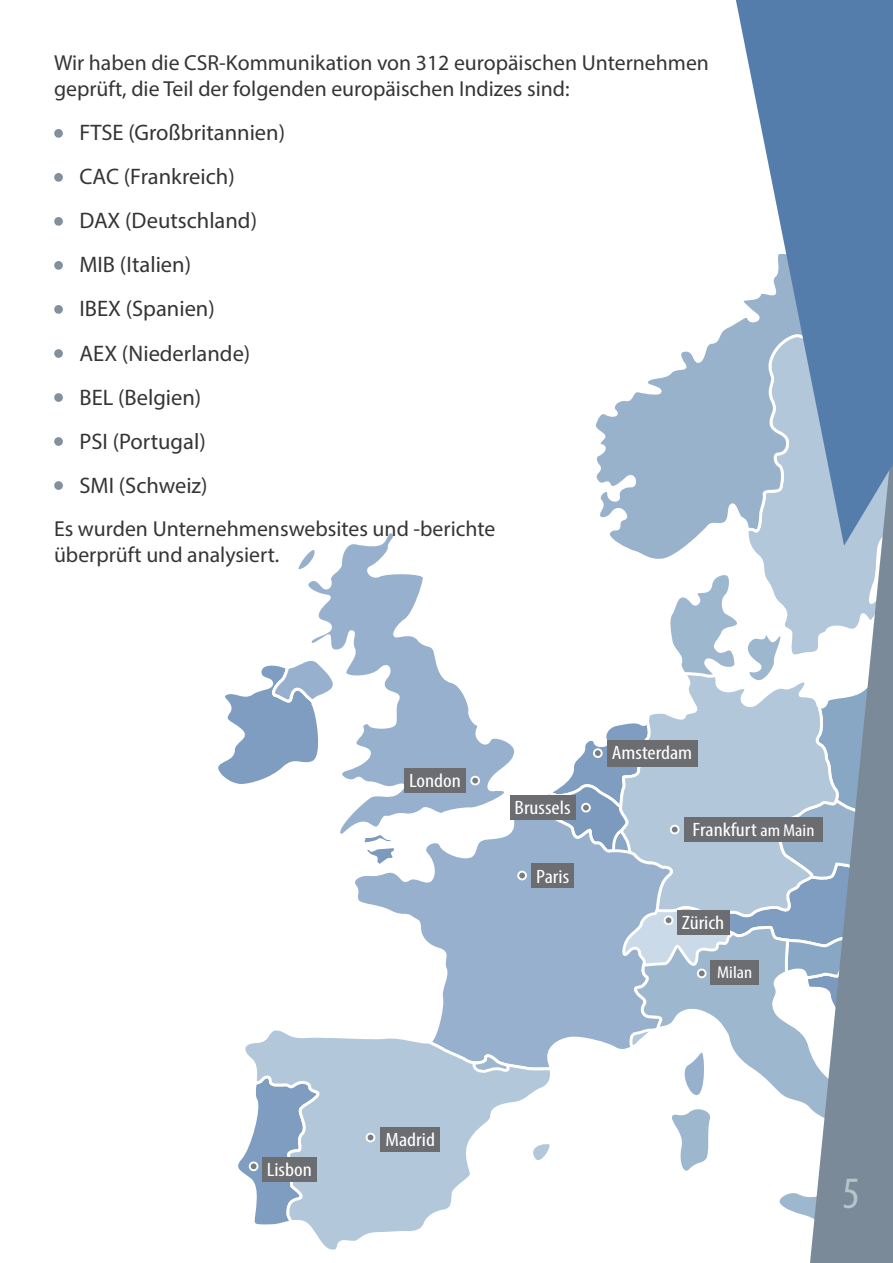
<style>
.page{position:relative;width:893px;height:1263px;background:#fff}
.page>*{position:absolute;margin:0;border:0;box-sizing:border-box;transform-origin:0 0}
.t1{font:condensed 45px "Myriad Pro";color:#b9c3cc}
.t2{font:22.5px "Myriad Pro";color:#363536}
.t3{font:21.75px/26.1px "Myriad Pro";color:#363536}
.t4{font:condensed 19.35px "Myriad Pro";color:#fff;scale:1.16 1}
.t5{font:condensed 17.25px "Myriad Pro";color:#fff;scale:1.16 1}
.s1{font-weight:700;font-size:27px;color:#82909e}
.s2{font-size:17.25px}
</style>
<div class="page">
<svg style="left:355px;top:820px;width:173px;height:206px"></svg>
<svg style="left:239px;top:1026px;width:311px;height:224px"></svg>
<svg style="left:527px;top:1138px;width:23px;height:31px"></svg>
<svg style="left:218px;top:665px;width:52px;height:119px"></svg>
<svg style="left:270px;top:533px;width:249px;height:309px"></svg>
<svg style="left:596px;top:328px;width:208px;height:234px"></svg>
<svg style="left:672px;top:1071px;width:132px;height:144px"></svg>
<svg style="left:471px;top:1054px;width:43px;height:22px"></svg>
<svg style="left:528px;top:567px;width:276px;height:504px"></svg>
<div style="left:471px;top:777px;width:8px;height:7px;background:#7a7c7f;border-radius:50%"></div>
<div style="left:470px;top:776px;width:10px;height:9px;border:2px solid #fff;border-radius:50%"></div>
<div style="left:594px;top:749px;width:8px;height:8px;background:#7a7c7f;border-radius:50%"></div>
<div style="left:593px;top:748px;width:10px;height:10px;border:2px solid #fff;border-radius:50%"></div>
<div style="left:582px;top:804px;width:8px;height:7px;background:#7a7c7f;border-radius:50%"></div>
<div style="left:581px;top:803px;width:10px;height:9px;border:2px solid #fff;border-radius:50%"></div>
<div style="left:250px;top:1162px;width:7px;height:8px;background:#7a7c7f;border-radius:50%"></div>
<div style="left:249px;top:1161px;width:9px;height:10px;border:2px solid #fff;border-radius:50%"></div>
<div style="left:367px;top:1133px;width:7px;height:8px;background:#7a7c7f;border-radius:50%"></div>
<div style="left:366px;top:1133px;width:9px;height:9px;border:2px solid #fff;border-radius:50%"></div>
<div style="left:698px;top:969px;width:8px;height:8px;background:#7a7c7f;border-radius:50%"></div>
<div style="left:697px;top:968px;width:10px;height:10px;border:2px solid #fff;border-radius:50%"></div>
<div style="left:518px;top:872px;width:8px;height:7px;background:#7a7c7f;border-radius:50%"></div>
<div style="left:517px;top:871px;width:10px;height:9px;border:2px solid #fff;border-radius:50%"></div>
<div style="left:671px;top:826px;width:8px;height:7px;background:#7a7c7f;border-radius:50%"></div>
<div style="left:670px;top:825px;width:10px;height:9px;border:2px solid #fff;border-radius:50%"></div>
<div style="left:665px;top:916px;width:7px;height:8px;background:#7a7c7f;border-radius:50%"></div>
<div style="left:664px;top:915px;width:9px;height:10px;border:2px solid #fff;border-radius:50%"></div>
<div style="left:404px;top:768px;width:62px;height:25px;background:#6c6d70"></div>
<div style="left:381px;top:1127px;width:59px;height:24px;background:#6c6d70"></div>
<div style="left:710px;top:960px;width:49px;height:25px;background:#6c6d70"></div>
<div style="left:532px;top:863px;width:42px;height:25px;background:#6c6d70"></div>
<div style="left:684px;top:817px;width:139px;height:25px;background:#6c6d70"></div>
<div style="left:607px;top:740px;width:90px;height:26px;background:#6c6d70"></div>
<div style="left:510px;top:795px;width:65px;height:25px;background:#6c6d70"></div>
<div style="left:262px;top:1157px;width:55px;height:24px;background:#6c6d70"></div>
<div style="left:677px;top:910px;width:52px;height:24px;background:#6c6d70"></div>
<div style="left:54px;top:129px;width:9px;height:9px;border:2px solid #7a8a98;border-radius:50%"></div>
<div style="left:54px;top:173px;width:9px;height:9px;border:2px solid #7a8a98;border-radius:50%"></div>
<div style="left:54px;top:217px;width:9px;height:9px;border:2px solid #7a8a98;border-radius:50%"></div>
<div style="left:54px;top:261px;width:9px;height:9px;border:2px solid #7a8a98;border-radius:50%"></div>
<div style="left:54px;top:305px;width:9px;height:9px;border:2px solid #7a8a98;border-radius:50%"></div>
<div style="left:54px;top:349px;width:9px;height:9px;border:2px solid #7a8a98;border-radius:50%"></div>
<div style="left:54px;top:393px;width:9px;height:9px;border:2px solid #7a8a98;border-radius:50%"></div>
<div style="left:54px;top:437px;width:9px;height:9px;border:2px solid #7a8a98;border-radius:50%"></div>
<div style="left:54px;top:481px;width:9px;height:9px;border:2px solid #7a8a98;border-radius:50%"></div>
<svg style="left:804px;top:546px;width:89px;height:717px;background:#98a8b8"></svg>
<svg style="left:727px;top:0;width:166px;height:546px;background:#82a0c1"></svg>
<p class="t3" style="left:54px;top:50px;width:657px">Wir haben die CSR-Kommunikation von 312 europäischen Unternehmen geprüft, die Teil der folgenden europäischen Indizes sind:</p>
<p class="t2" style="left:54px;top:119px;width:233px"><span class="s1">•</span> FTSE (Großbritannien)</p>
<p class="t2" style="left:54px;top:163px;width:182px"><span class="s1">•</span> CAC (Frankreich)</p>
<p class="t2" style="left:54px;top:207px;width:205px"><span class="s1">•</span> DAX (Deutschland)</p>
<p class="t2" style="left:54px;top:251px;width:139px"><span class="s1">•</span> MIB (Italien)</p>
<p class="t2" style="left:54px;top:295px;width:162px"><span class="s1">•</span> IBEX (Spanien)</p>
<p class="t2" style="left:54px;top:339px;width:198px"><span class="s1">•</span> AEX (Niederlande)</p>
<p class="t2" style="left:54px;top:383px;width:149px"><span class="s1">•</span> BEL (Belgien)</p>
<p class="t2" style="left:54px;top:427px;width:153px"><span class="s1">•</span> PSI (Portugal)</p>
<p class="t2" style="left:54px;top:471px;width:155px"><span class="s1">•</span> SMI (Schweiz)</p>
<p class="t3" style="left:54px;top:515px;width:443px">Es wurden Unternehmenswebsites und -berichte überprüft und analysiert.</p>
<p class="t4" style="left:267px;top:1158px;width:40px">Lisbon</p>
<p class="t4" style="left:409px;top:769px;width:46px">London</p>
<p class="t4" style="left:515px;top:796px;width:50px">Brussels</p>
<p class="t4" style="left:536px;top:864px;width:30px">Paris</p>
<p class="t4" style="left:612px;top:741px;width:71px">Amsterdam</p>
<p class="t4" style="left:692px;top:818px;width:107px">Frankfurt <span class="s2">am Main</span></p>
<p class="t4" style="left:682px;top:911px;width:38px">Zürich</p>
<p class="t5" style="left:717px;top:961px;width:32px">Milan</p>
<p class="t4" style="left:386px;top:1128px;width:44px">Madrid</p>
<h1 class="t1" style="left:843px;top:1166px;width:19px">5</h1>
</div>
